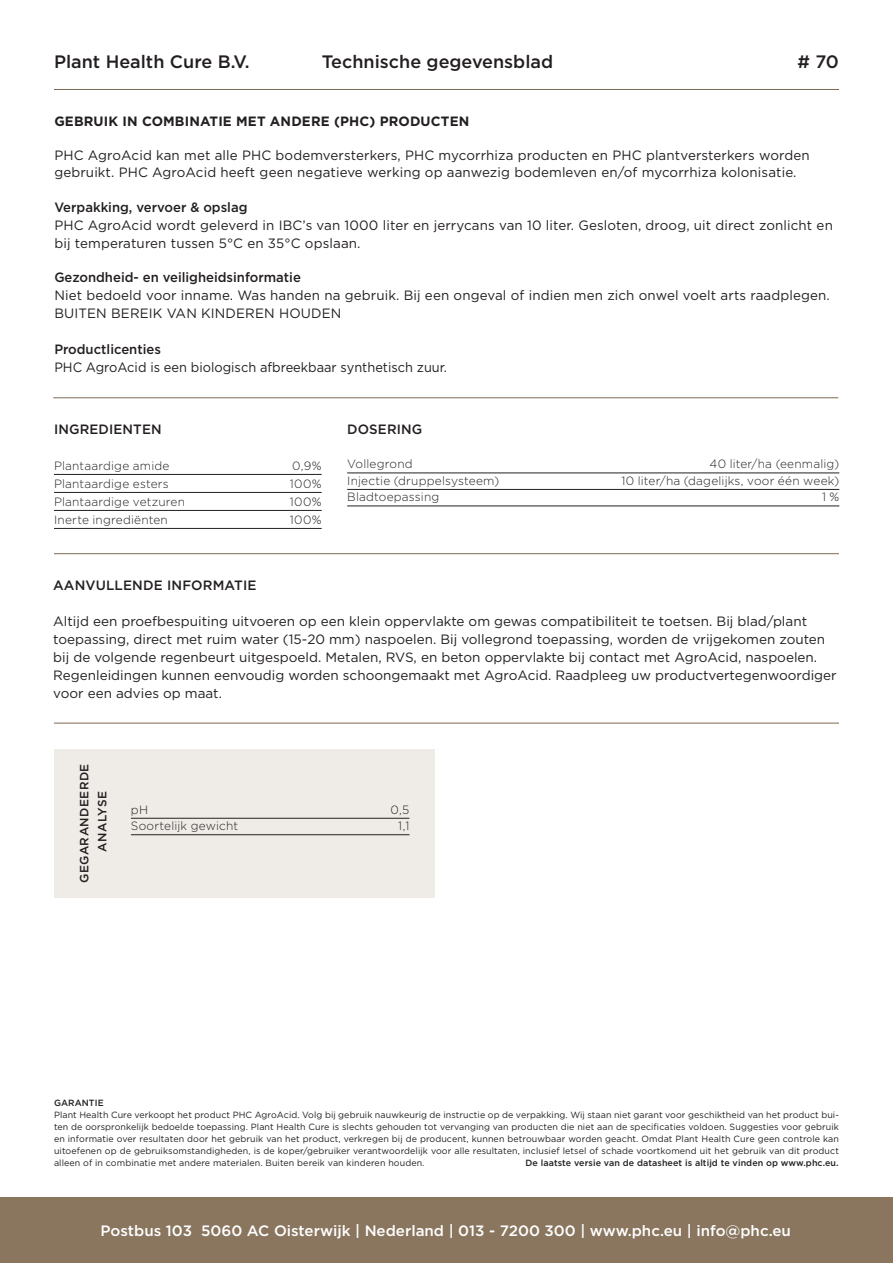
<style>
.page{position:relative;width:893px;height:1263px;background:#fff}
.page>*{position:absolute;margin:0;border:0;box-sizing:border-box;transform-origin:0 0}
.t1{font:500 18px "Gotham";color:#231f20}
.t2{font:500 15px "Gotham";color:#fff}
.t3{font:13.5px/18px "Gotham";color:#231f20}
.t4{font:500 13.5px "Gotham";color:#231f20}
.t5{font:13.5px "Gotham";color:#231f20;scale:.95 1}
.t6{font:700 13.5px "Gotham";letter-spacing:.01em;color:#231f20}
.t7{font:300 12px "Gotham";letter-spacing:.015em;color:#231f20}
.t8{font:500 12px/18px "Gotham";letter-spacing:.03em;color:#231f20;text-align:center}
.t9{font:9px/12px "Gotham";letter-spacing:.01em;color:#231f20;text-align:justify}
.t10{font:500 9px "Gotham";letter-spacing:.01em;color:#231f20}
</style>
<div class="page">
<hr style="left:54px;top:89px;width:785px;height:1px;background:#7c6954">
<div style="left:0;top:1197px;width:893px;height:66px;background:#8a765f"></div>
<hr style="left:53px;top:397px;width:785px;height:1px;background:#7c6954">
<hr style="left:54px;top:553px;width:785px;height:1px;background:#7c6954">
<hr style="left:54px;top:723px;width:785px;height:1px;background:#7c6954">
<hr style="left:54px;top:474px;width:268px;height:1px;background:#231f20">
<hr style="left:54px;top:492px;width:268px;height:1px;background:#231f20">
<hr style="left:54px;top:510px;width:268px;height:1px;background:#231f20">
<hr style="left:54px;top:528px;width:268px;height:1px;background:#231f20">
<div style="left:54px;top:749px;width:381px;height:148px;background:#efece8"></div>
<hr style="left:131px;top:818px;width:278px;height:1px;background:#231f20">
<hr style="left:131px;top:834px;width:278px;height:1px;background:#231f20">
<hr style="left:347px;top:473px;width:492px;height:1px;background:#231f20">
<hr style="left:347px;top:489px;width:492px;height:1px;background:#231f20">
<hr style="left:347px;top:506px;width:492px;height:1px;background:#231f20">
<h1 class="t1" style="left:54px;top:50px;width:197px">Plant Health Cure B.V.</h1>
<h1 class="t1" style="left:322px;top:50px;width:233px">Technische gegevensblad</h1>
<h1 class="t1" style="left:797px;top:50px;width:43px"># 70</h1>
<p class="t6" style="left:54px;top:112px;width:416px">GEBRUIK IN COMBINATIE MET ANDERE (PHC) PRODUCTEN</p>
<p class="t3" style="left:54px;top:146px;width:757px;line-height:17.4px">PHC AgroAcid kan met alle PHC bodemversterkers, PHC mycorrhiza producten en PHC plantversterkers worden gebruikt. PHC AgroAcid heeft geen negatieve werking op aanwezig bodemleven en/of mycorrhiza kolonisatie.</p>
<p class="t4" style="left:54px;top:198px;width:195px">Verpakking, vervoer &amp; opslag</p>
<p class="t3" style="left:54px;top:216px;width:780px">PHC AgroAcid wordt geleverd in IBC’s van 1000 liter en jerrycans van 10 liter. Gesloten, droog, uit direct zonlicht en bij temperaturen tussen 5°C en 35°C opslaan.</p>
<p class="t4" style="left:54px;top:269px;width:248px">Gezondheid- en veiligheidsinformatie</p>
<p class="t3" style="left:54px;top:286px;width:777px">Niet bedoeld voor inname. Was handen na gebruik. Bij een ongeval of indien men zich onwel voelt arts raadplegen.<br>BUITEN BEREIK VAN KINDEREN HOUDEN</p>
<p class="t4" style="left:54px;top:341px;width:108px">Productlicenties</p>
<p class="t5" style="left:54px;top:359px;width:415px">PHC AgroAcid is een biologisch afbreekbaar synthetisch zuur.</p>
<p class="t4" style="left:54px;top:420px;width:109px">INGREDIENTEN</p>
<p class="t7" style="left:54px;top:458px;width:117px">Plantaardige amide</p>
<p class="t7" style="left:292px;top:458px;width:31px">0,9%</p>
<p class="t7" style="left:54px;top:476px;width:116px">Plantaardige esters</p>
<p class="t7" style="left:290px;top:476px;width:33px">100%</p>
<p class="t7" style="left:54px;top:494px;width:133px">Plantaardige vetzuren</p>
<p class="t7" style="left:290px;top:494px;width:33px">100%</p>
<p class="t7" style="left:54px;top:512px;width:115px">Inerte ingrediënten</p>
<p class="t7" style="left:290px;top:512px;width:33px">100%</p>
<p class="t4" style="left:347px;top:420px;width:77px">DOSERING</p>
<p class="t7" style="left:347px;top:457px;width:67px">Vollegrond</p>
<p class="t7" style="left:709px;top:457px;width:131px">40 liter/ha (eenmalig)</p>
<p class="t7" style="left:347px;top:473px;width:153px">Injectie (druppelsysteem)</p>
<p class="t7" style="left:621px;top:473px;width:219px">10 liter/ha (dagelijks, voor één week)</p>
<p class="t7" style="left:347px;top:490px;width:94px">Bladtoepassing</p>
<p class="t7" style="left:822px;top:490px;width:19px">1 %</p>
<p class="t4" style="left:53px;top:577px;width:205px">AANVULLENDE INFORMATIE</p>
<p class="t3" style="left:53px;top:612px;width:785px">Altijd een proefbespuiting uitvoeren op een klein oppervlakte om gewas compatibiliteit te toetsen. Bij blad/plant toepassing, direct met ruim water (15-20 mm) naspoelen. Bij vollegrond toepassing, worden de vrijgekomen zouten bij de volgende regenbeurt uitgespoeld. Metalen, RVS, en beton oppervlakte bij contact met AgroAcid, naspoelen.<br>Regenleidingen kunnen eenvoudig worden schoongemaakt met AgroAcid. Raadpleeg uw productvertegenwoordiger voor een advies op maat.</p>
<p class="t8" style="left:75px;top:883px;width:121px;rotate:-90deg">GEGARANDEERDE<br>ANALYSE</p>
<p class="t7" style="left:131px;top:802px;width:19px">pH</p>
<p class="t7" style="left:390px;top:802px;width:21px">0,5</p>
<p class="t7" style="left:131px;top:818px;width:109px">Soortelijk gewicht</p>
<p class="t7" style="left:398px;top:818px;width:13px">1,1</p>
<p class="t10" style="left:54px;top:1097px;width:51px">GARANTIE</p>
<p class="t9" style="left:54px;top:1109px;width:786px">Plant Health Cure verkoopt het product PHC AgroAcid. Volg bij gebruik nauwkeurig de instructie op de verpakking. Wij staan niet garant voor geschiktheid van het product bui&shy;ten de oorspronkelijk bedoelde toepassing. Plant Health Cure is slechts gehouden tot vervanging van producten die niet aan de specificaties voldoen. Suggesties voor gebruik en informatie over resultaten door het gebruik van het product, verkregen bij de producent, kunnen betrouwbaar worden geacht. Omdat Plant Health Cure geen controle kan uitoefenen op de gebruiksomstandigheden, is de koper/gebruiker verantwoordelijk voor alle resultaten, inclusief letsel of schade voortkomend uit het gebruik van dit product alleen of in combinatie met andere materialen. Buiten bereik van kinderen houden.</p>
<p class="t10" style="left:526px;top:1157px;width:314px">De laatste versie van de datasheet is altijd te vinden op www.phc.eu.</p>
<p class="t2" style="left:101px;top:1221px;width:692px">Postbus 103 5060 AC Oisterwijk | Nederland | 013 - 7200 300 | www.phc.eu | info@phc.eu</p>
</div>
